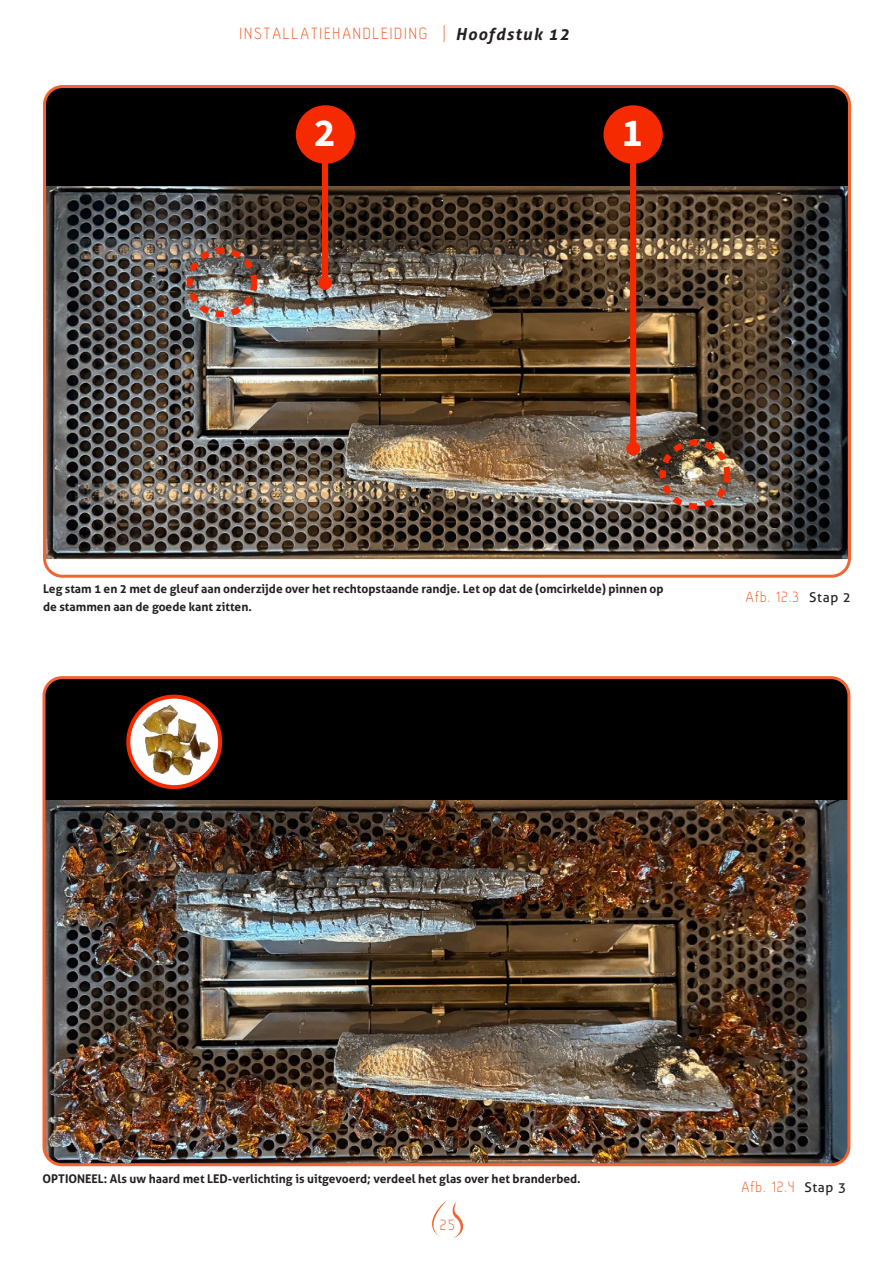
<style>
.page{position:relative;width:893px;height:1263px;background:#fff}
.page>*{position:absolute;margin:0;border:0;box-sizing:border-box;transform-origin:0 0}
.t1{font:700 39.6px "Source Sans Pro";color:#fff}
.t2{font:300 18px "Hallosans";letter-spacing:.11em;color:#f26431}
.t3{font:300 16.5px "Hallosans";letter-spacing:.05em;color:#f26431}
.t4{font:700 12px/18px "Aller";color:#231f20}
.s1{font-family:"Aller";font-weight:700;font-style:italic;font-size:16.5px;color:#231f20}
.s2{font-family:"Aller";font-weight:400;font-size:13.5px;color:#231f20}
</style>
<div class="page">
<svg style="left:432px;top:1202px;width:13px;height:35px"></svg>
<svg style="left:453px;top:1201px;width:10px;height:37px"></svg>
<img style="left:44px;top:800px;width:805px;height:365px">
<div style="left:44px;top:678px;width:805px;height:122px;background:#000"></div>
<img style="left:130px;top:697px;width:90px;height:89px">
<div style="left:126px;top:695px;width:96px;height:94px;border:4px solid #f52a00;border-radius:50%"></div>
<div style="left:43px;top:676px;width:807px;height:490px;border:3px solid #f26431;border-radius:18px"></div>
<img style="left:47px;top:185px;width:800px;height:374px">
<div style="left:45px;top:87px;width:804px;height:98px;background:#000"></div>
<div style="left:660px;top:440px;width:70px;height:69px;border:6px dashed #f52a00;border-radius:50%"></div>
<div style="left:187px;top:248px;width:70px;height:69px;border:6px dashed #f52a00;border-radius:50%"></div>
<div style="left:603px;top:105px;width:60px;height:59px;background:#f52a00;border-radius:50%"></div>
<div style="left:296px;top:105px;width:59px;height:59px;background:#f52a00;border-radius:50%"></div>
<div style="left:322px;top:162px;width:6px;height:121px;background:#f52a00"></div>
<div style="left:318px;top:276px;width:14px;height:14px;background:#f52a00;border-radius:50%"></div>
<div style="left:630px;top:153px;width:6px;height:296px;background:#f52a00"></div>
<div style="left:626px;top:442px;width:14px;height:13px;background:#f52a00;border-radius:50%"></div>
<div style="left:43px;top:85px;width:808px;height:493px;border:3px solid #f26431;border-radius:18px"></div>
<h2 class="t2" style="left:240px;top:24px;width:331px">INSTALLATIEHANDLEIDING | <span class="s1">Hoofdstuk 12</span></h2>
<h1 class="t1" style="left:314px;top:106px;width:23px">2</h1>
<h1 class="t1" style="left:622px;top:106px;width:23px">1</h1>
<p class="t4" style="left:43px;top:579px;width:622px">Leg stam 1 en 2 met de gleuf aan onderzijde over het rechtopstaande randje. Let op dat de (omcirkelde) pinnen op de stammen aan de goede kant zitten.</p>
<p class="t3" style="left:746px;top:588px;width:107px">Afb. 12.3^<span class="s2">Stap 2</span></p>
<p class="t4" style="left:43px;top:1169px;width:540px">OPTIONEEL: Als uw haard met LED-verlichting is uitgevoerd; verdeel het glas over het branderbed.</p>
<h3 class="t3" style="left:440px;top:1216px;width:16px">25</h3>
<p class="t3" style="left:741px;top:1178px;width:106px">Afb. 12.4^<span class="s2">Stap 3</span></p>
</div>
